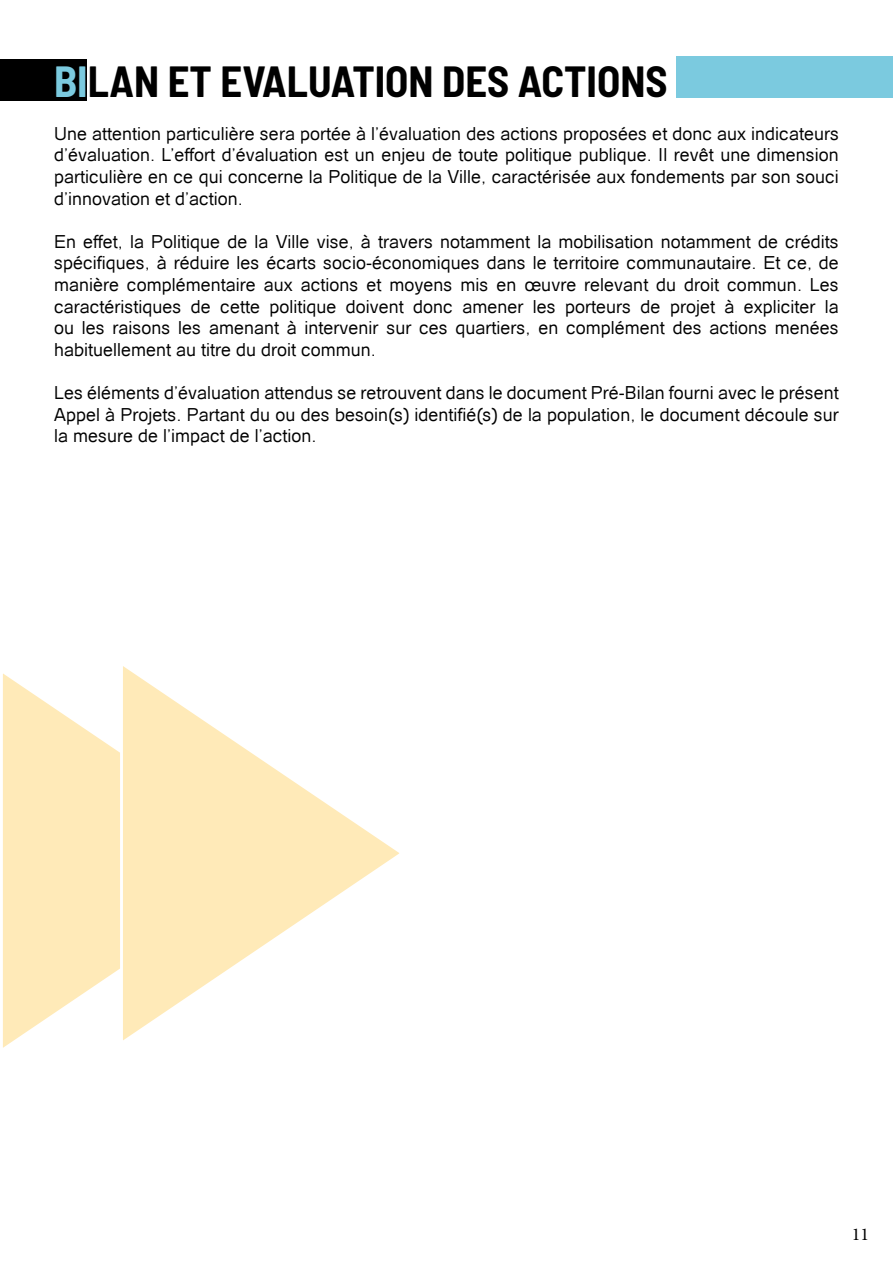
<style>
.page{position:relative;width:893px;height:1263px;background:#fff}
.page>*{position:absolute;margin:0;border:0;box-sizing:border-box;transform-origin:0 0}
.t1{font:700 semi-condensed 42.6px "Barlow";color:#000}
.t2{font:18px/21.6px "Catriel";color:#000;text-align:justify}
.t3{font:18px "Minion Pro";color:#000}
.s1{color:#7bcadf}
</style>
<div class="page">
<div style="left:0;top:59px;width:87px;height:42px;background:#000"></div>
<svg style="left:3px;top:673px;width:114px;height:375px"></svg>
<svg style="left:117px;top:666px;width:282px;height:374px"></svg>
<hr style="left:676px;top:56px;width:2px;height:41px;background:#7bcadf">
<div style="left:678px;top:56px;width:8px;height:41px;background:#7bcadf"></div>
<hr style="left:686px;top:56px;width:1px;height:41px;background:#7bcadf">
<div style="left:688px;top:56px;width:205px;height:41px;background:#7bcadf"></div>
<h1 class="t1" style="left:54px;top:50px;width:615px"><span class="s1">BI</span>LAN ET EVALUATION DES ACTIONS</h1>
<p class="t2" style="left:54px;top:123px;width:786px">Une attention particulière sera portée à l’évaluation des actions proposées et donc aux indicateurs d’évaluation. L’effort d’évaluation est un enjeu de toute politique publique. Il revêt une dimension particulière en ce qui concerne la Politique de la Ville, caractérisée aux fondements par son souci d’innovation et d’action.</p>
<p class="t2" style="left:54px;top:231px;width:786px">En effet, la Politique de la Ville vise, à travers notamment la mobilisation notamment de crédits spécifiques, à réduire les écarts socio-économiques dans le territoire communautaire. Et ce, de manière complémentaire aux actions et moyens mis en œuvre relevant du droit commun. Les caractéristiques de cette politique doivent donc amener les porteurs de projet à expliciter la ou les raisons les amenant à intervenir sur ces quartiers, en complément des actions menées habituellement au titre du droit commun.</p>
<p class="t2" style="left:54px;top:382px;width:786px">Les éléments d’évaluation attendus se retrouvent dans le document Pré-Bilan fourni avec le présent Appel à Projets. Partant du ou des besoin(s) identifié(s) de la population, le document découle sur la mesure de l’impact de l’action.</p>
<p class="t3" style="left:852px;top:1222px;width:19px">11</p>
</div>
